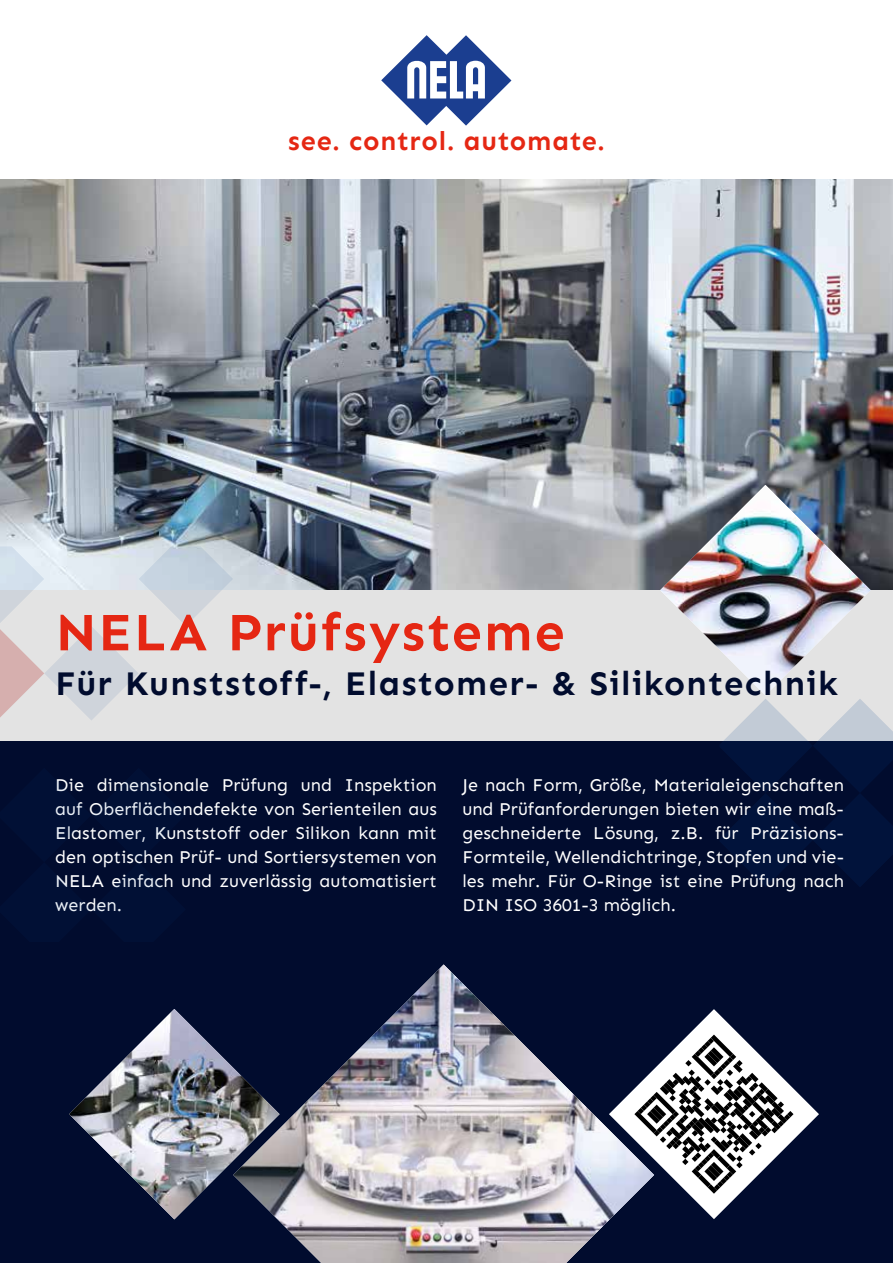
<style>
.page{position:relative;width:893px;height:1263px;background:#fff}
.page>*{position:absolute;margin:0;border:0;box-sizing:border-box;transform-origin:0 0}
.t1{font:700 54px "Sen";letter-spacing:.025em;color:#e52713}
.t2{font:700 34.5px "Sen";letter-spacing:.035em;color:#010c2e}
.t3{font:700 27px "Sen";letter-spacing:.025em;color:#e52713}
.t4{font:18px/24px "Sen";color:#fff;text-align:justify}
</style>
<div class="page">
<div style="left:0;top:191px;width:893px;height:1072px;background:#010c2e"></div>
<img style="left:0;top:179px;width:893px;height:411px">
<svg style="left:381px;top:35px;width:130px;height:90px"></svg>
<svg style="left:665px;top:1009px;width:154px;height:210px"></svg>
<div style="left:231px;top:963px;width:434px;height:300px;background:#010c2e;opacity:.17"></div>
<img style="left:233px;top:964px;width:421px;height:299px">
<div style="left:68px;top:1008px;width:217px;height:217px;background:#010c2e;opacity:.17"></div>
<img style="left:69px;top:1009px;width:211px;height:210px">
<div style="left:0;top:590px;width:893px;height:151px;background:#e3e3e3"></div>
<img style="left:660px;top:485px;width:233px;height:402px">
<svg style="left:0;top:287px;width:374px;height:433px"></svg>
<h3 class="t3" style="left:288px;top:126px;width:318px">see. control. automate.</h3>
<h1 class="t1" style="left:55px;top:601px;width:511px">NELA Prüfsysteme</h1>
<h2 class="t2" style="left:55px;top:664px;width:784px">Für Kunststoff-, Elastomer- &amp; Silikontechnik</h2>
<p class="t4" style="left:55px;top:773px;width:383px">Die dimensionale Prüfung und Inspektion auf Oberflächendefekte von Serienteilen aus Elastomer, Kunststoff oder Silikon kann mit den optischen Prüf- und Sortiersystemen von NELA einfach und zuverlässig automatisiert werden.</p>
<p class="t4" style="left:462px;top:773px;width:383px">Je nach Form, Größe, Materialeigenschaften und Prüfanforderungen bieten wir eine maß&shy;geschneiderte Lösung, z.B. für Präzisions-Formteile, Wellendichtringe, Stopfen und vie&shy;les mehr. Für O-Ringe ist eine Prüfung nach DIN ISO 3601-3 möglich.</p>
</div>
